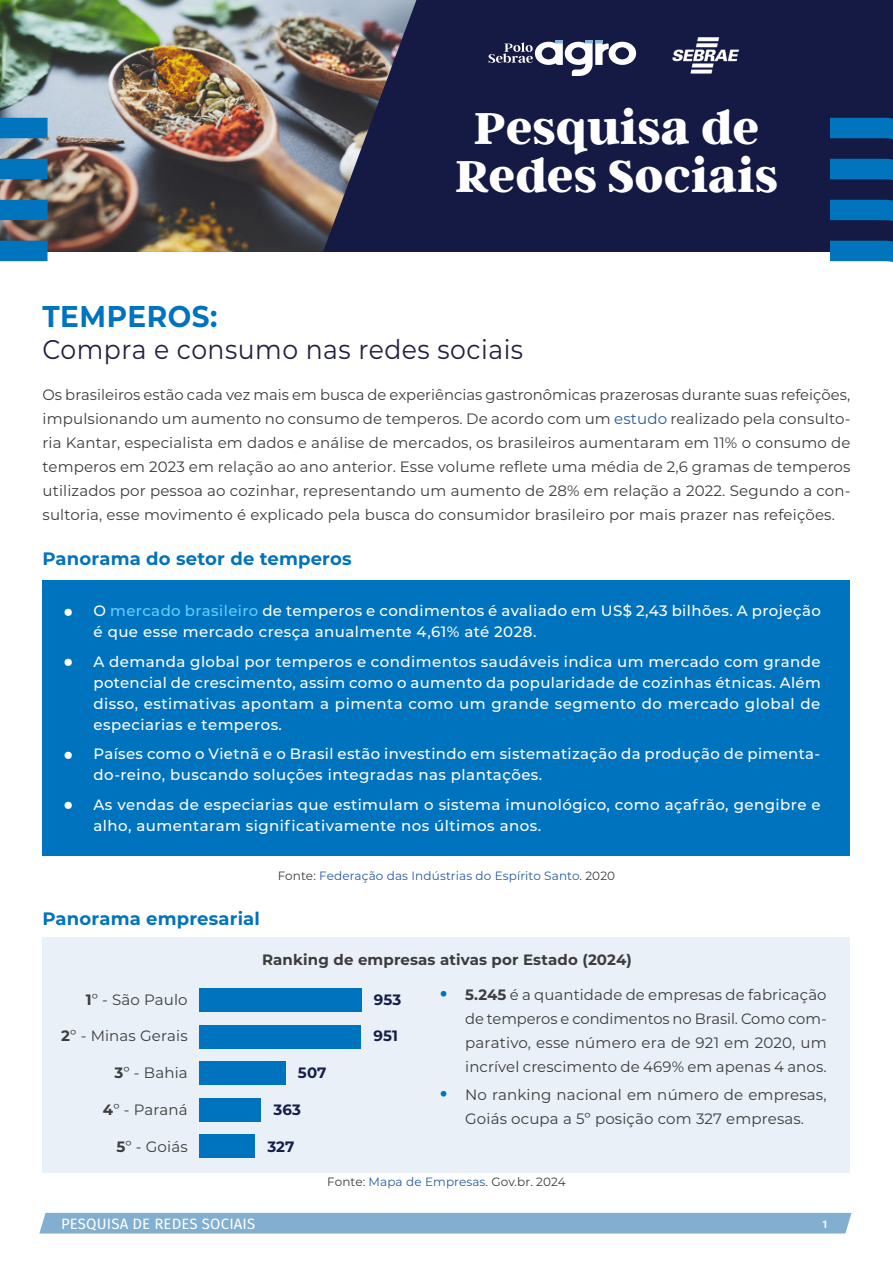
<style>
.page{position:relative;width:893px;height:1263px;background:#fff}
.page>*{position:absolute;margin:0;border:0;box-sizing:border-box;transform-origin:0 0}
.t1{font:800 49.8px/48.3px "Argent CF";color:#fff;text-align:center}
.Título_pg_1{font:700 30px "Montserrat";letter-spacing:.02em;color:#0073bf;scale:.93 1}
.Subtítulo_pg_1{font:27px "Montserrat";letter-spacing:.02em;color:#212142;scale:.93 1}
.subitem_2{font:700 18px "Montserrat";letter-spacing:.01em;color:#0073bf}
.Corpo11pt{font:15px/24px "Montserrat";letter-spacing:.01em;color:#3c3c3c;text-align:justify}
.t2{font:500 15px/21px "Montserrat";letter-spacing:.03em;color:#fff}
.Corpo11pt-2{font:700 15px "Montserrat";letter-spacing:.01em;color:#3c3c3c}
.t3{font:15px "Fira Sans";letter-spacing:.01em;color:#fff}
.Corpo11pt-3{font:700 15px "Montserrat";letter-spacing:.01em;color:#141e48}
.Fonte{font:12px "Montserrat";letter-spacing:.01em;color:#285aa0}
.Fonte-2{font:12px "Montserrat";letter-spacing:.01em;color:#3c3c3c}
.t4{font:700 10.5px "Roboto";color:#fff}
.s1{color:#285aa0}
.s2{font-family:"Museo Sans 900";font-weight:400;font-size:19.5px}
.s3{color:#6cf}
.s4{color:#3c3c3c}
.s5{font-weight:700}
.s6{font-size:37.5px;color:#0073bf}
</style>
<div class="page">
<div style="left:39px;top:1213px;width:812px;height:20px;background:#82afcf"></div>
<div style="left:0;top:0;width:893px;height:252px;background:#141a43"></div>
<img style="left:0;top:0;width:417px;height:252px">
<img style="left:0;top:78px;width:48px;height:184px">
<svg style="left:830px;top:117px;width:63px;height:145px"></svg>
<svg style="left:489px;top:40px;width:147px;height:36px"></svg>
<img style="left:672px;top:37px;width:67px;height:37px">
<div style="left:43px;top:580px;width:807px;height:82px;background:#0073bf"></div>
<div style="left:43px;top:631px;width:807px;height:124px;background:#0073bf"></div>
<div style="left:43px;top:723px;width:807px;height:82px;background:#0073bf"></div>
<div style="left:43px;top:774px;width:807px;height:82px;background:#0073bf"></div>
<div style="left:43px;top:937px;width:807px;height:236px;background:#e9f0f7"></div>
<div style="left:199px;top:988px;width:162px;height:23px;background:#0073bf"></div>
<div style="left:199px;top:1025px;width:162px;height:23px;background:#0073bf"></div>
<div style="left:199px;top:1061px;width:86px;height:24px;background:#0073bf"></div>
<div style="left:199px;top:1098px;width:62px;height:23px;background:#0073bf"></div>
<div style="left:199px;top:1135px;width:56px;height:23px;background:#0073bf"></div>
<h1 class="t1" style="left:455px;top:107px;width:324px">Pesquisa de<br>Redes Sociais</h1>
<p class="Título_pg_1" style="left:43px;top:294px;width:190px">TEMPEROS:</p>
<p class="Subtítulo_pg_1" style="left:43px;top:331px;width:518px">Compra e consumo nas redes sociais</p>
<p class="Corpo11pt" style="left:43px;top:382px;width:809px">Os brasileiros estão cada vez mais em busca de experiências gastronômicas prazerosas durante suas refeições, impulsionando um aumento no consumo de temperos. De acordo com um <span class="s1">estudo</span> realizado pela consulto&shy;ria Kantar, especialista em dados e análise de mercados, os brasileiros aumentaram em 11% o consumo de temperos em 2023 em relação ao ano anterior. Esse volume reflete uma média de 2,6 gramas de temperos utilizados por pessoa ao cozinhar, representando um aumento de 28% em relação a 2022. Segundo a con&shy;sultoria, esse movimento é explicado pela busca do consumidor brasileiro por mais prazer nas refeições.</p>
<p class="subitem_2" style="left:43px;top:546px;width:311px">Panorama do setor de temperos</p>
<p class="t2" style="left:94px;top:600px;width:729px;text-indent:-30px"><span class="s2">•</span> O <span class="s3">mercado brasileiro</span> de temperos e condimentos é avaliado em US$ 2,43 bilhões. A projeção é que esse mercado cresça anualmente 4,61% até 2028.</p>
<p class="t2" style="left:94px;top:650px;width:729px;text-align:justify;text-indent:-30px"><span class="s2">•</span> A demanda global por temperos e condimentos saudáveis indica um mercado com grande potencial de crescimento, assim como o aumento da popularidade de cozinhas étnicas. Além disso, estimativas apontam a pimenta como um grande segmento do mercado global de especiarias e temperos.</p>
<p class="t2" style="left:94px;top:743px;width:728px;text-indent:-30px"><span class="s2">•</span> Países como o Vietnã e o Brasil estão investindo em sistematização da produção de pimenta&shy;do-reino, buscando soluções integradas nas plantações.</p>
<p class="t2" style="left:94px;top:793px;width:729px;text-indent:-30px"><span class="s2">•</span> As vendas de especiarias que estimulam o sistema imunológico, como açafrão, gengibre e alho, aumentaram significativamente nos últimos anos.</p>
<p class="Fonte" style="left:278px;top:868px;width:339px"><span class="s4">Fonte:</span> Federação das Indústrias do Espírito Santo<span class="s4">. 2020</span></p>
<p class="subitem_2" style="left:43px;top:906px;width:219px">Panorama empresarial</p>
<p class="Corpo11pt" style="left:86px;top:987px;width:103px"><span class="s5">1</span>º - São Paulo</p>
<p class="Corpo11pt" style="left:61px;top:1023px;width:128px"><span class="s5">2</span>º - Minas Gerais</p>
<p class="Corpo11pt" style="left:114px;top:1060px;width:75px"><span class="s5">3</span>º - Bahia</p>
<p class="Corpo11pt" style="left:103px;top:1097px;width:86px"><span class="s5">4</span>º - Paraná</p>
<p class="Corpo11pt" style="left:116px;top:1134px;width:73px"><span class="s5">5</span>º - Goiás</p>
<p class="Corpo11pt-2" style="left:262px;top:948px;width:371px">Ranking de empresas ativas por Estado (2024)</p>
<p class="Corpo11pt-3" style="left:298px;top:1062px;width:30px">507</p>
<p class="Corpo11pt-3" style="left:273px;top:1099px;width:29px">363</p>
<p class="Corpo11pt-3" style="left:267px;top:1135px;width:29px">327</p>
<p class="Corpo11pt-3" style="left:374px;top:988px;width:29px">953</p>
<p class="Corpo11pt-3" style="left:373px;top:1025px;width:26px">951</p>
<p class="Corpo11pt" style="left:465px;top:982px;width:363px;text-indent:-27px"><span class="s6">•</span> <span class="s5">5.245</span> é a quantidade de empresas de fabricação de temperos e condimentos no Brasil. Como com&shy;parativo, esse número era de 921 em 2020, um incrível crescimento de 469% em apenas 4 anos.</p>
<p class="Corpo11pt" style="left:438px;top:1082px;width:390px;text-align:center"><span class="s6">•</span> No ranking nacional em número de empresas,<br>Goiás ocupa a 5º posição com 327 empresas.</p>
<p class="Fonte-2" style="left:327px;top:1173px;width:240px">Fonte: <span class="s1">Mapa de Empresas</span>. Gov.br. 2024</p>
<p class="t3" style="left:61px;top:1213px;width:196px">PESQUISA DE REDES SOCIAIS</p>
<p class="t4" style="left:822px;top:1216px;width:8px">1</p>
</div>
